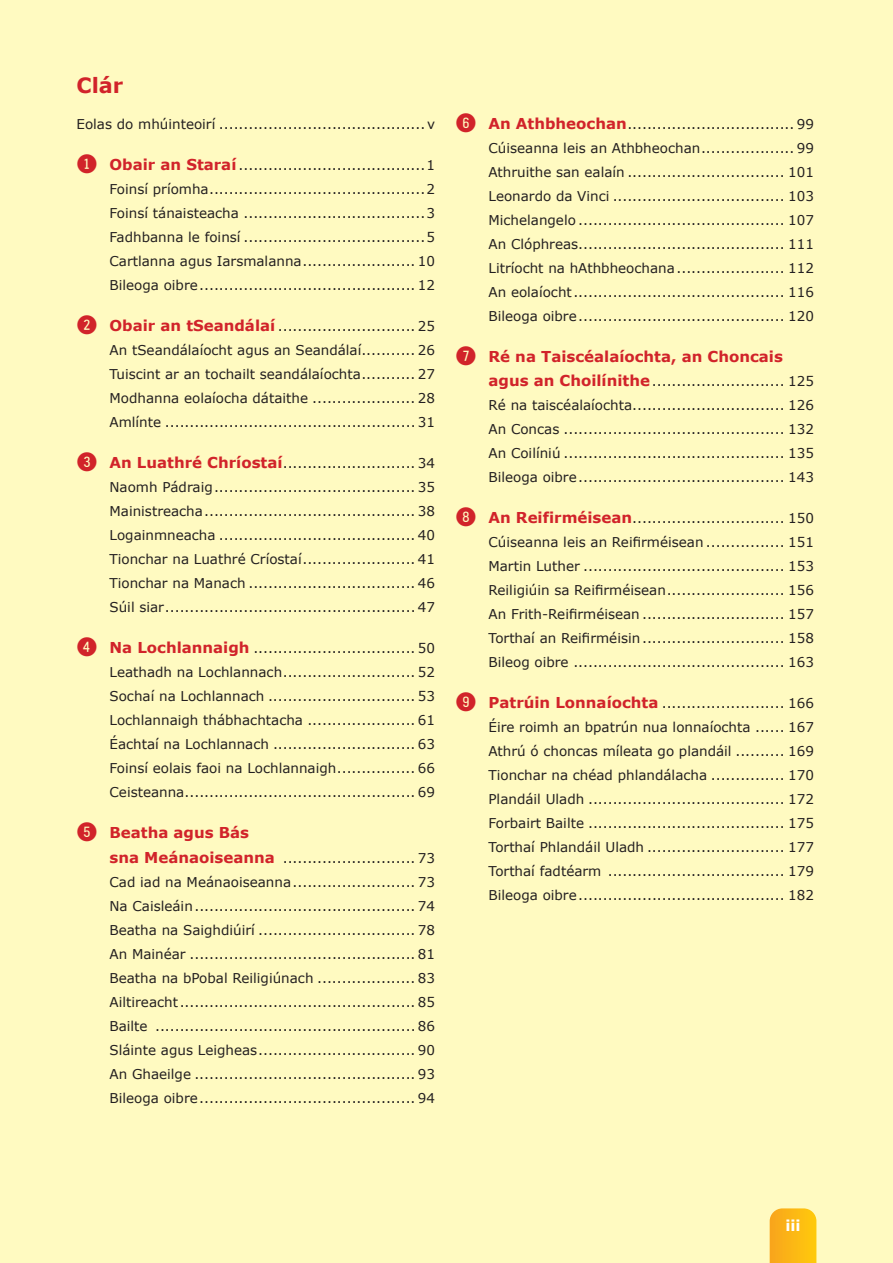
<style>
.page{position:relative;width:893px;height:1263px;background:#fffac1}
.page>*{position:absolute;margin:0;border:0;box-sizing:border-box;transform-origin:0 0}
.Heading_01{font:700 21px "Verdana";color:#d1232a}
.t1{font:700 15px "Verdana";color:#d1232a}
.t2{font:700 15px "Verdana";color:#fff}
.Clár_leader_02{font:13.5px "Verdana";color:#231f20}
.s1{font-family:"Fyra Numeric Circle Closed";font-size:25.5px;color:#d1232a}
.s2{font-weight:700;font-size:15px;color:#d1232a}
.s3{font-family:"Fyra Numeric Circle Closed";font-weight:400;font-size:25.5px}
</style>
<div class="page">
<svg style="left:770px;top:1208px;width:46px;height:55px;background:#fbb919"></svg>
<p class="Heading_01" style="left:77px;top:71px;width:48px">Clár</p>
<p class="Clár_leader_02" style="left:77px;top:116px;width:360px">Eolas do mhúinteoirí ..........................................v</p>
<p class="Clár_leader_02" style="left:77px;top:157px;width:360px"><span class="s1">1</span> <span class="s2">Obair an Staraí</span> ......................................1</p>
<p class="Clár_leader_02" style="left:110px;top:181px;width:327px">Foinsí príomha............................................2</p>
<p class="Clár_leader_02" style="left:110px;top:205px;width:327px">Foinsí tánaisteacha .....................................3</p>
<p class="Clár_leader_02" style="left:110px;top:229px;width:327px">Fadhbanna le foinsí .....................................5</p>
<p class="Clár_leader_02" style="left:110px;top:253px;width:327px">Cartlanna agus Iarsmalanna....................... 10</p>
<p class="Clár_leader_02" style="left:110px;top:277px;width:327px">Bileoga oibre............................................ 12</p>
<p class="Clár_leader_02" style="left:77px;top:318px;width:360px"><span class="s1">2</span> <span class="s2">Obair an tSeandálaí</span> ............................ 25</p>
<p class="Clár_leader_02" style="left:110px;top:342px;width:327px">An tSeandálaíocht agus an Seandálaí........... 26</p>
<p class="Clár_leader_02" style="left:110px;top:366px;width:327px">Tuiscint ar an tochailt seandálaíochta........... 27</p>
<p class="Clár_leader_02" style="left:110px;top:390px;width:327px">Modhanna eolaíocha dátaithe ..................... 28</p>
<p class="Clár_leader_02" style="left:110px;top:414px;width:327px">Amlínte ................................................... 31</p>
<p class="Clár_leader_02" style="left:77px;top:455px;width:360px"><span class="s1">3</span> <span class="s2">An Luathré Chríostaí</span>........................... 34</p>
<p class="Clár_leader_02" style="left:110px;top:479px;width:327px">Naomh Pádraig......................................... 35</p>
<p class="Clár_leader_02" style="left:110px;top:503px;width:327px">Mainistreacha........................................... 38</p>
<p class="Clár_leader_02" style="left:110px;top:527px;width:327px">Logainmneacha ........................................ 40</p>
<p class="Clár_leader_02" style="left:110px;top:551px;width:327px">Tionchar na Luathré Críostaí....................... 41</p>
<p class="Clár_leader_02" style="left:110px;top:575px;width:327px">Tionchar na Manach .................................. 46</p>
<p class="Clár_leader_02" style="left:110px;top:599px;width:327px">Súil siar................................................... 47</p>
<p class="Clár_leader_02" style="left:77px;top:640px;width:360px"><span class="s1">4</span> <span class="s2">Na Lochlannaigh</span> ................................. 50</p>
<p class="Clár_leader_02" style="left:110px;top:664px;width:327px">Leathadh na Lochlannach........................... 52</p>
<p class="Clár_leader_02" style="left:110px;top:688px;width:327px">Sochaí na Lochlannach .............................. 53</p>
<p class="Clár_leader_02" style="left:110px;top:712px;width:327px">Lochlannaigh thábhachtacha ...................... 61</p>
<p class="Clár_leader_02" style="left:110px;top:736px;width:327px">Éachtaí na Lochlannach ............................. 63</p>
<p class="Clár_leader_02" style="left:110px;top:760px;width:327px">Foinsí eolais faoi na Lochlannaigh................ 66</p>
<p class="Clár_leader_02" style="left:110px;top:784px;width:327px">Ceisteanna............................................... 69</p>
<p class="t1" style="left:77px;top:823px;width:174px"><span class="s3">5</span> Beatha agus Bás</p>
<p class="Clár_leader_02" style="left:110px;top:849px;width:327px"><span class="s2">sna Meánaoiseanna</span> ........................... 73</p>
<p class="Clár_leader_02" style="left:110px;top:873px;width:327px">Cad iad na Meánaoiseanna......................... 73</p>
<p class="Clár_leader_02" style="left:110px;top:897px;width:327px">Na Caisleáin............................................. 74</p>
<p class="Clár_leader_02" style="left:110px;top:921px;width:327px">Beatha na Saighdiúirí ................................ 78</p>
<p class="Clár_leader_02" style="left:110px;top:945px;width:327px">An Mainéar .............................................. 81</p>
<p class="Clár_leader_02" style="left:110px;top:969px;width:327px">Beatha na bPobal Reiligiúnach .................... 83</p>
<p class="Clár_leader_02" style="left:110px;top:993px;width:327px">Ailtireacht................................................ 85</p>
<p class="Clár_leader_02" style="left:110px;top:1017px;width:327px">Bailte ..................................................... 86</p>
<p class="Clár_leader_02" style="left:110px;top:1041px;width:327px">Sláinte agus Leigheas................................ 90</p>
<p class="Clár_leader_02" style="left:110px;top:1065px;width:327px">An Ghaeilge ............................................. 93</p>
<p class="Clár_leader_02" style="left:110px;top:1089px;width:327px">Bileoga oibre............................................ 94</p>
<p class="Clár_leader_02" style="left:455px;top:116px;width:360px"><span class="s1">6</span> <span class="s2">An Athbheochan</span>.................................. 99</p>
<p class="Clár_leader_02" style="left:488px;top:140px;width:327px">Cúiseanna leis an Athbheochan................... 99</p>
<p class="Clár_leader_02" style="left:488px;top:164px;width:327px">Athruithe san ealaín ................................ 101</p>
<p class="Clár_leader_02" style="left:488px;top:188px;width:327px">Leonardo da Vinci ................................... 103</p>
<p class="Clár_leader_02" style="left:488px;top:212px;width:327px">Michelangelo .......................................... 107</p>
<p class="Clár_leader_02" style="left:488px;top:236px;width:327px">An Clóphreas.......................................... 111</p>
<p class="Clár_leader_02" style="left:488px;top:260px;width:327px">Litríocht na hAthbheochana...................... 112</p>
<p class="Clár_leader_02" style="left:488px;top:284px;width:327px">An eolaíocht........................................... 116</p>
<p class="Clár_leader_02" style="left:488px;top:308px;width:327px">Bileoga oibre.......................................... 120</p>
<p class="t1" style="left:455px;top:347px;width:329px"><span class="s3">7</span> Ré na Taiscéalaíochta, an Choncais</p>
<p class="Clár_leader_02" style="left:488px;top:373px;width:327px"><span class="s2">agus an Choilínithe</span>........................... 125</p>
<p class="Clár_leader_02" style="left:488px;top:397px;width:327px">Ré na taiscéalaíochta............................... 126</p>
<p class="Clár_leader_02" style="left:488px;top:421px;width:327px">An Concas ............................................. 132</p>
<p class="Clár_leader_02" style="left:488px;top:445px;width:327px">An Coilíniú ............................................. 135</p>
<p class="Clár_leader_02" style="left:488px;top:469px;width:327px">Bileoga oibre.......................................... 143</p>
<p class="Clár_leader_02" style="left:455px;top:510px;width:360px"><span class="s1">8</span> <span class="s2">An Reifirméisean</span>............................... 150</p>
<p class="Clár_leader_02" style="left:488px;top:534px;width:327px">Cúiseanna leis an Reifirméisean ................ 151</p>
<p class="Clár_leader_02" style="left:488px;top:558px;width:327px">Martin Luther ......................................... 153</p>
<p class="Clár_leader_02" style="left:488px;top:582px;width:327px">Reiligiúin sa Reifirméisean........................ 156</p>
<p class="Clár_leader_02" style="left:488px;top:606px;width:327px">An Frith-Reifirméisean ............................. 157</p>
<p class="Clár_leader_02" style="left:488px;top:630px;width:327px">Torthaí an Reifirméisin............................. 158</p>
<p class="Clár_leader_02" style="left:488px;top:654px;width:327px">Bileog oibre ........................................... 163</p>
<p class="Clár_leader_02" style="left:455px;top:695px;width:360px"><span class="s1">9</span> <span class="s2">Patrúin Lonnaíochta</span> ......................... 166</p>
<p class="Clár_leader_02" style="left:488px;top:719px;width:327px">Éire roimh an bpatrún nua lonnaíochta ...... 167</p>
<p class="Clár_leader_02" style="left:488px;top:743px;width:327px">Athrú ó choncas míleata go plandáil .......... 169</p>
<p class="Clár_leader_02" style="left:488px;top:767px;width:327px">Tionchar na chéad phlandálacha ............... 170</p>
<p class="Clár_leader_02" style="left:488px;top:791px;width:327px">Plandáil Uladh ........................................ 172</p>
<p class="Clár_leader_02" style="left:488px;top:815px;width:327px">Forbairt Bailte ........................................ 175</p>
<p class="Clár_leader_02" style="left:488px;top:839px;width:327px">Torthaí Phlandáil Uladh ............................ 177</p>
<p class="Clár_leader_02" style="left:488px;top:863px;width:327px">Torthaí fadtéarm .................................... 179</p>
<p class="Clár_leader_02" style="left:488px;top:887px;width:327px">Bileoga oibre.......................................... 182</p>
<p class="t2" style="left:785px;top:1216px;width:17px">iii</p>
</div>
